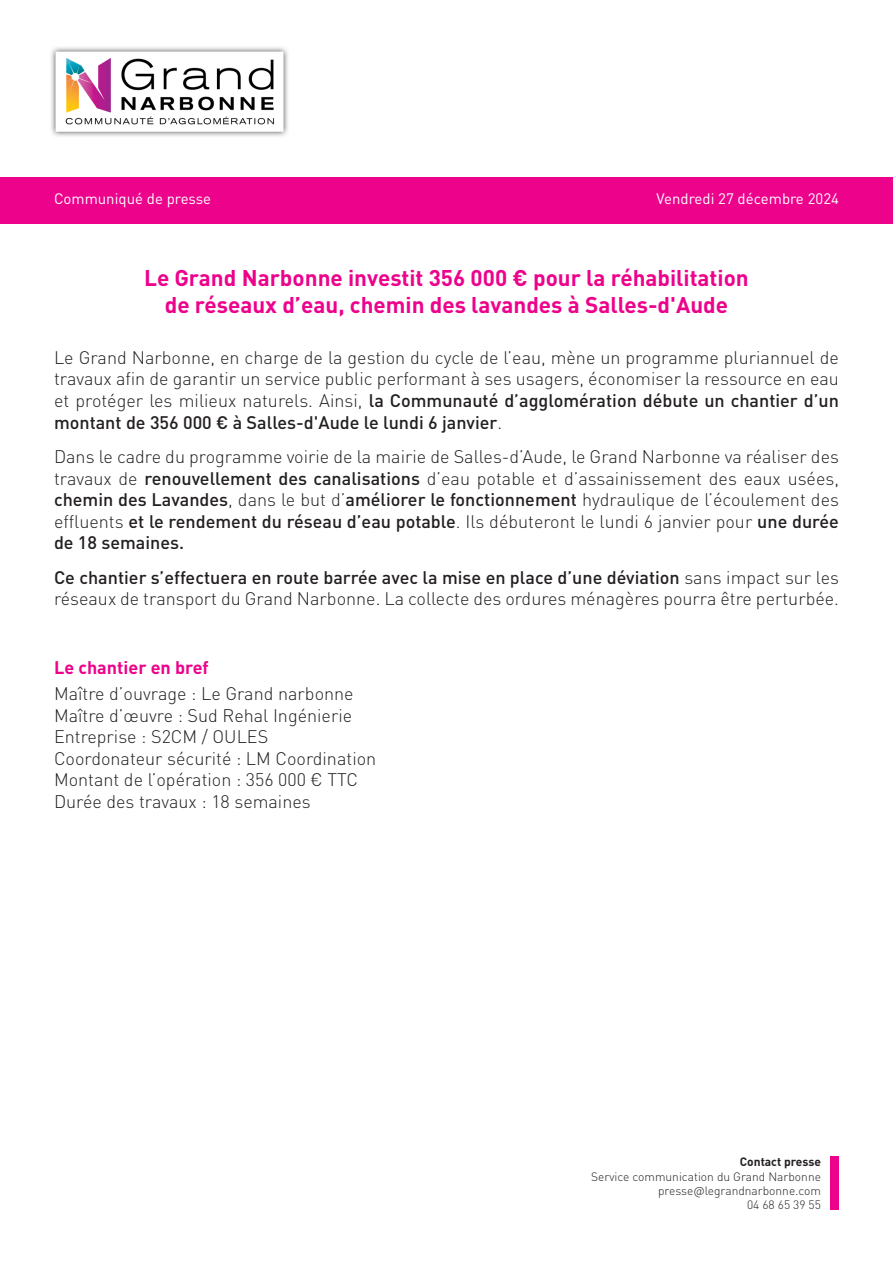
<style>
.page{position:relative;width:893px;height:1263px;background:#fff}
.page>*{position:absolute;margin:0;border:0;box-sizing:border-box;transform-origin:0 0}
.t1{font:700 22.5px "DIN Pro";color:#ed028c}
.t2{font:300 18px/21.6px "DIN Pro";color:#231f20;text-align:justify}
.t3{font:700 18px "DIN Pro";color:#ed028c}
.t4{font:15px "DIN Pro";color:#fff}
.t5{font:300 12px "DIN Pro";color:#231f20}
.t6{font:700 12px "DIN Pro";color:#231f20}
.s1{font-weight:500}
</style>
<div class="page">
<div style="left:0;top:177px;width:893px;height:47px;background:#ed028c"></div>
<div style="left:831px;top:1156px;width:8px;height:53px;background:#ed028c"></div>
<img style="left:51px;top:47px;width:237px;height:89px">
<p class="t4" style="left:54px;top:189px;width:159px">Communiqué de presse</p>
<p class="t4" style="left:657px;top:189px;width:184px">Vendredi 27 décembre 2024</p>
<p class="t1" style="left:144px;top:263px;width:606px">Le Grand Narbonne investit 356 000 € pour la réhabilitation</p>
<p class="t1" style="left:165px;top:290px;width:565px">de réseaux d’eau, chemin des lavandes à Salles-d'Aude</p>
<p class="t2" style="left:54px;top:346px;width:786px">Le Grand Narbonne, en charge de la gestion du cycle de l’eau, mène un programme pluriannuel de travaux afin de garantir un service public performant à ses usagers, économiser la ressource en eau et protéger les milieux naturels. Ainsi, <span class="s1">la Communauté d’agglomération débute un chantier d’un montant de 356 000 € à Salles-d'Aude le lundi 6 janvier</span>.</p>
<p class="t2" style="left:54px;top:445px;width:786px">Dans le cadre du programme voirie de la mairie de Salles-d’Aude, le Grand Narbonne va réaliser des travaux de <span class="s1">renouvellement des canalisations</span> d’eau potable et d’assainissement des eaux usées, <span class="s1">chemin des Lavandes</span>, dans le but d’<span class="s1">améliorer le fonctionnement</span> hydraulique de l’écoulement des effluents <span class="s1">et le rendement du réseau d’eau potable</span>. Ils débuteront le lundi 6 janvier pour <span class="s1">une durée de 18 semaines.</span></p>
<p class="t2" style="left:54px;top:566px;width:786px"><span class="s1">Ce chantier s’effectuera en route barrée avec la mise en place d’une déviation</span> sans impact sur les réseaux de transport du Grand Narbonne. La collecte des ordures ménagères pourra être perturbée.</p>
<p class="t3" style="left:54px;top:655px;width:156px">Le chantier en bref</p>
<p class="t2" style="left:54px;top:682px;width:301px">Maître d’ouvrage : Le Grand narbonne</p>
<p class="t2" style="left:54px;top:703px;width:300px">Maître d’œuvre : Sud Rehal Ingénierie</p>
<p class="t2" style="left:54px;top:725px;width:216px">Entreprise : S2CM / OULES</p>
<p class="t2" style="left:54px;top:747px;width:324px">Coordonateur sécurité : LM Coordination</p>
<p class="t2" style="left:54px;top:768px;width:305px">Montant de l’opération : 356 000 € TTC</p>
<p class="t2" style="left:54px;top:790px;width:258px">Durée des travaux : 18 semaines</p>
<p class="t6" style="left:740px;top:1154px;width:83px">Contact presse</p>
<p class="t5" style="left:591px;top:1168px;width:231px">Service communication du Grand Narbonne</p>
<p class="t5" style="left:658px;top:1182px;width:164px">presse@legrandnarbonne.com</p>
<p class="t5" style="left:747px;top:1197px;width:75px">04 68 65 39 55</p>
</div>
